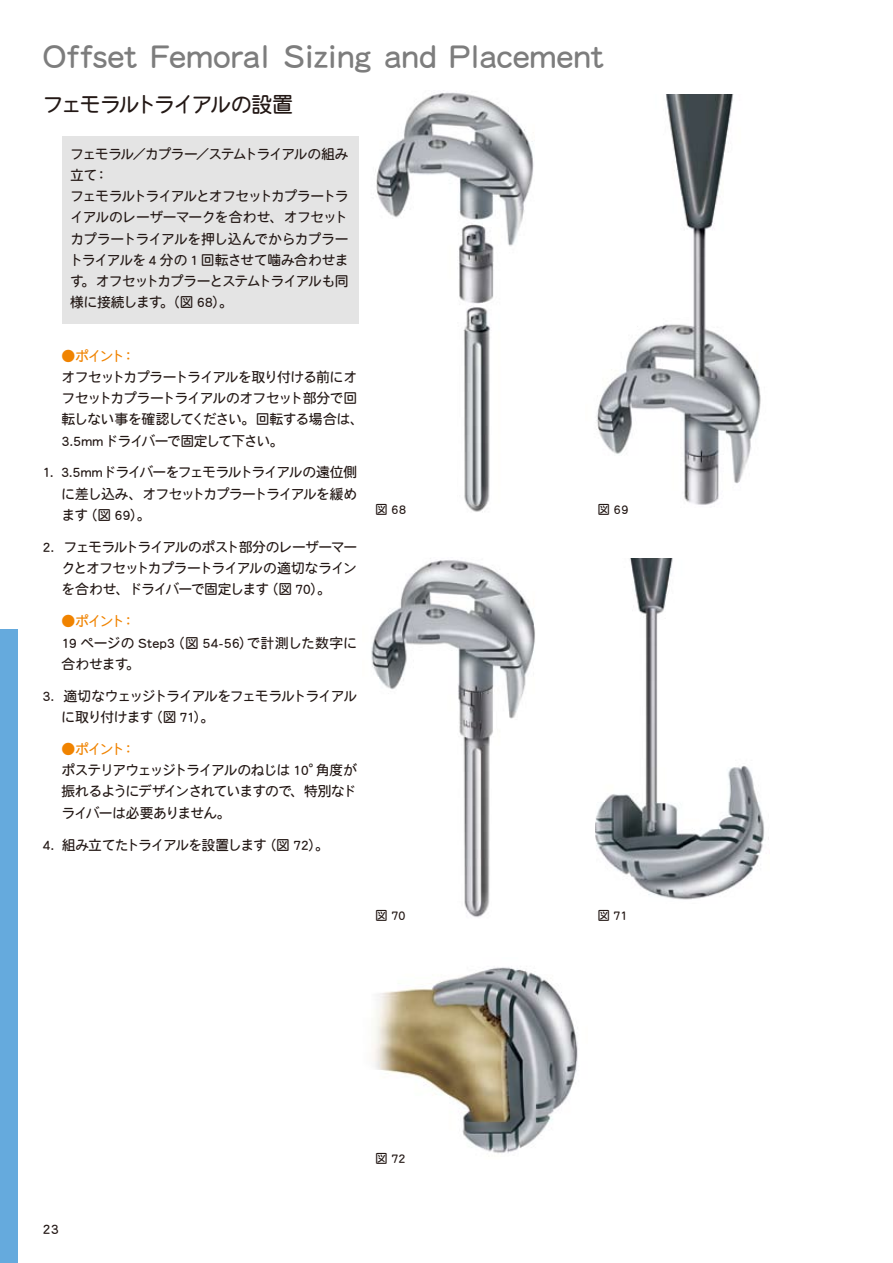
<style>
.page{position:relative;width:893px;height:1263px;background:#fff}
.page>*{position:absolute;margin:0;border:0;box-sizing:border-box;transform-origin:0 0}
.t1{font:34.05px "DFHS Maru Gothic Std W4";letter-spacing:-.015em;color:#7d7d7d}
.t2{font:21.3px "DFHS Maru Gothic Std W4";letter-spacing:-.12em;color:#231815}
.t3{font:13.8px/21.3px "DFHS Maru Gothic Std W4";letter-spacing:-.065em;color:#231815;text-align:justify}
.t4{font:13.8px/21.3px "DFHS Maru Gothic Std W4";letter-spacing:-.085em;color:#231815}
.t5{font:13.8px/21.3px "DFHS Maru Gothic Std W4";letter-spacing:-.015em;color:#231815}
.t6{font:13.8px "DFHS Maru Gothic Std W4";letter-spacing:-.12em;color:#f08300}
.t7{font:12.75px "DFHS Maru Gothic Std W4";letter-spacing:-.025em;color:#231815}
</style>
<div class="page">
<div style="left:62px;top:136px;width:297px;height:187px;background:#e4e4e4"></div>
<img style="left:376px;top:92px;width:158px;height:420px">
<img style="left:596px;top:94px;width:165px;height:411px">
<img style="left:371px;top:558px;width:164px;height:359px">
<img style="left:373px;top:967px;width:205px;height:186px">
<img style="left:595px;top:558px;width:174px;height:342px">
<div style="left:0;top:629px;width:17px;height:634px;background:#65aadd"></div>
<h1 class="t1" style="left:43px;top:37px;width:563px">Offset Femoral Sizing and Placement</h1>
<h2 class="t2" style="left:43px;top:93px;width:252px">フェモラルトライアルの設置</h2>
<p class="t3" style="left:70px;top:143px;width:280px;text-align:left">フェモラル／カプラー／ステムトライアルの組み立て：<br>フェモラルトライアルとオフセットカプラートライアルのレーザーマークを合わせ、オフセットカプラートライアルを押し込んでからカプラートライアルを 4 分の 1 回転させて噛み合わせます。オフセットカプラーとステムトライアルも同様に接続します。（図 68）。</p>
<p class="t6" style="left:62px;top:348px;width:75px">●ポイント：</p>
<p class="t3" style="left:62px;top:366px;width:304px;text-align:left">オフセットカプラートライアルを取り付ける前にオフセットカプラートライアルのオフセット部分で回転しない事を確認してください。回転する場合は、<br>3.5mm ドライバーで固定して下さい。</p>
<p class="t3" style="left:62px;top:462px;width:297px;text-indent:-19px">1. 3.5mmドライバーをフェモラルトライアルの遠位側に差し込み、オフセットカプラートライアルを緩めます（図 69）。</p>
<p class="t3" style="left:62px;top:536px;width:297px;text-indent:-19px">2. フェモラルトライアルのポスト部分のレーザーマークとオフセットカプラートライアルの適切なラインを合わせ、ドライバーで固定します（図 70）。</p>
<p class="t6" style="left:62px;top:614px;width:75px">●ポイント：</p>
<p class="t5" style="left:62px;top:632px;width:297px">19 ページの Step3（図 54-56）で計測した数字に合わせます。</p>
<p class="t4" style="left:62px;top:685px;width:297px;text-indent:-19px">3. 適切なウェッジトライアルをフェモラルトライアルに取り付けます（図 71）。</p>
<p class="t6" style="left:62px;top:741px;width:75px">●ポイント：</p>
<p class="t3" style="left:62px;top:759px;width:297px">ポステリアウェッジトライアルのねじは 10°角度が振れるようにデザインされていますので、特別なドライバーは必要ありません。</p>
<p class="t3" style="left:43px;top:834px;width:288px">4. 組み立てたトライアルを設置します（図 72）。</p>
<p class="t7" style="left:375px;top:502px;width:33px">図 68</p>
<p class="t7" style="left:597px;top:502px;width:33px">図 69</p>
<p class="t7" style="left:375px;top:908px;width:32px">図 70</p>
<p class="t7" style="left:597px;top:908px;width:32px">図 71</p>
<p class="t3" style="left:43px;top:1219px;width:18px">23</p>
<p class="t7" style="left:375px;top:1152px;width:32px">図 72</p>
</div>
